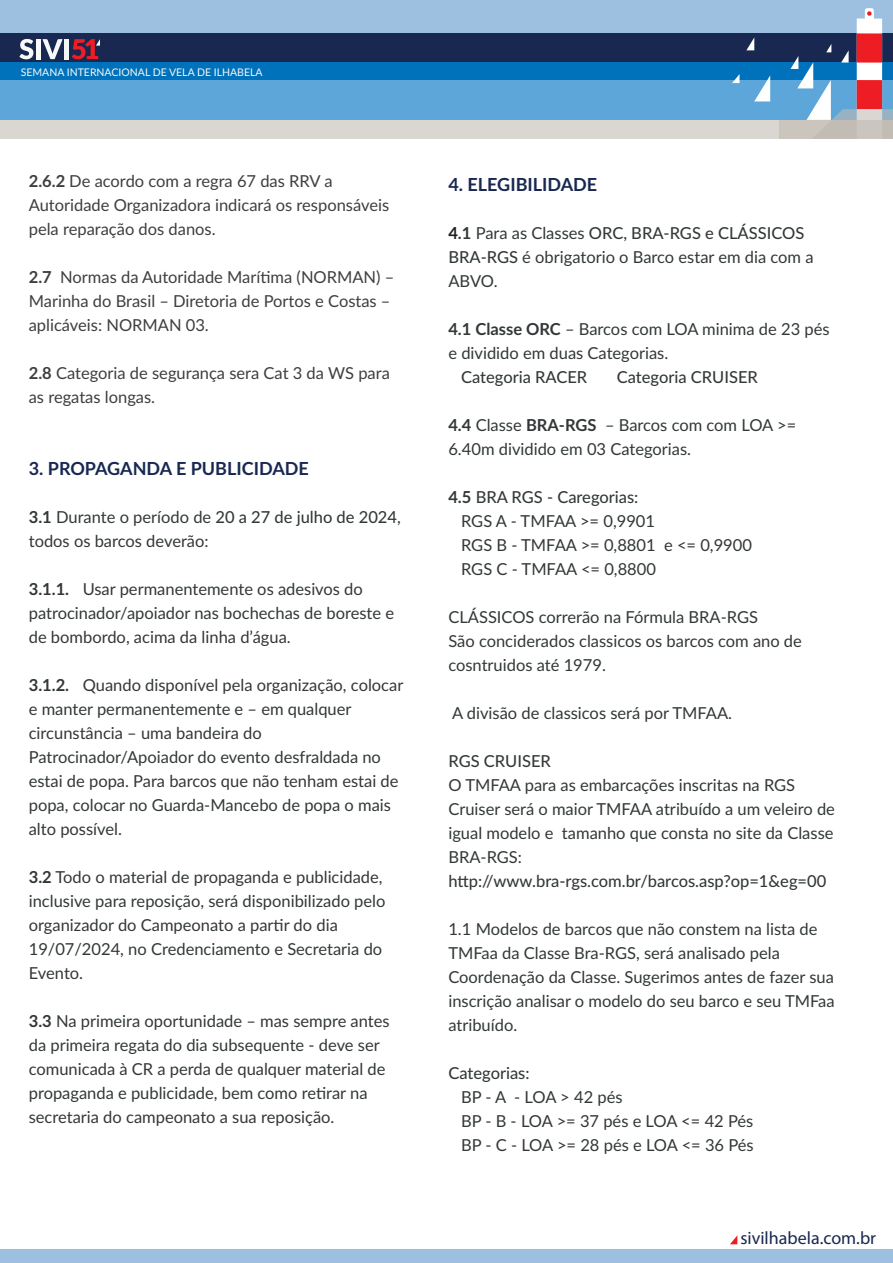
<style>
.page{position:relative;width:893px;height:1263px;background:#fff}
.page>*{position:absolute;margin:0;border:0;box-sizing:border-box;transform-origin:0 0}
.t1{font:700 18px "Lato";color:#182851}
.t2{font:18px "Myriad Pro";color:#182851}
.t3{font:16.5px/24px "Lato";color:#323738}
.t4{font:16.5px/24px "Lato";color:#3e3e3f}
.t5{font:500 16.5px "Lato";color:#323738}
.t6{font:10.5px "Lato";color:#f7f8f7}
.s1{font-weight:700}
.s2{font-weight:500}
.s3{font-weight:700;color:#231f20}
</style>
<div class="page">
<div style="left:0;top:0;width:893px;height:33px;background:#9dc0e0"></div>
<div style="left:0;top:80px;width:893px;height:40px;background:#5da6da"></div>
<div style="left:865px;top:8px;width:9px;height:16px;background:#fff;border-radius:2px"></div>
<div style="left:0;top:63px;width:893px;height:17px;background:#0072bc"></div>
<div style="left:0;top:33px;width:893px;height:29px;background:#182851"></div>
<div style="left:0;top:120px;width:893px;height:18px;background:#dad6d1"></div>
<svg style="left:790px;top:11px;width:103px;height:128px"></svg>
<svg style="left:746px;top:38px;width:8px;height:12px"></svg>
<svg style="left:754px;top:76px;width:16px;height:25px"></svg>
<svg style="left:732px;top:75px;width:7px;height:8px"></svg>
<svg style="left:19px;top:39px;width:14px;height:20px"></svg>
<div style="left:36px;top:39px;width:5px;height:20px;background:#f9f9fb"></div>
<svg style="left:42px;top:39px;width:21px;height:20px"></svg>
<div style="left:64px;top:39px;width:5px;height:20px;background:#f4f5f6"></div>
<svg style="left:72px;top:39px;width:28px;height:20px"></svg>
<div style="left:0;top:1249px;width:893px;height:14px;background:#9dc0e0"></div>
<svg style="left:730px;top:1236px;width:7px;height:8px"></svg>
<p class="t6" style="left:21px;top:64px;width:243px">SEMANA INTERNACIONAL DE VELA DE ILHABELA</p>
<p class="t4" style="left:29px;top:169px;width:362px"><span class="s1">2.6.2</span> De acordo com a regra 67 das RRV a<br>Autoridade Organizadora indicará os responsáveis pela reparação dos danos.</p>
<p class="t4" style="left:29px;top:265px;width:367px"><span class="s1">2.7</span> Normas da Autoridade Marítima (NORMAN) –<br>Marinha do Brasil – Diretoria de Portos e Costas – aplicáveis: NORMAN 03.</p>
<p class="t4" style="left:29px;top:361px;width:363px"><span class="s1">2.8</span> Categoria de segurança sera Cat 3 da WS para as regatas longas.</p>
<p class="t1" style="left:29px;top:455px;width:282px">3. PROPAGANDA E PUBLICIDADE</p>
<p class="t3" style="left:29px;top:505px;width:374px"><span class="s1">3.1</span> Durante o período de <span class="s2">20 a 27 de julho de 2024</span>, todos os barcos deverão:</p>
<p class="t3" style="left:29px;top:577px;width:367px"><span class="s1">3.1.1.</span> Usar permanentemente os adesivos do patrocinador/apoiador nas bochechas de boreste e de bombordo, acima da linha d’água.</p>
<p class="t3" style="left:29px;top:673px;width:376px"><span class="s1">3.1.2.</span> Quando disponível pela organização, colocar e manter permanentemente e – em qualquer circunstância – uma bandeira do Patrocinador/Apoiador do evento desfraldada no estai de popa. Para barcos que não tenham estai de popa, colocar no Guarda-Mancebo de popa o mais alto possível.</p>
<p class="t3" style="left:29px;top:865px;width:358px"><span class="s1">3.2</span> Todo o material de propaganda e publicidade, inclusive para reposição, será disponibilizado pelo organizador do Campeonato a partir do dia 19/07/2024, no Credenciamento e Secretaria do Evento.</p>
<p class="t3" style="left:29px;top:1009px;width:362px"><span class="s1">3.3</span> Na primeira oportunidade – mas sempre antes da primeira regata do dia subsequente - deve ser comunicada à CR a perda de qualquer material de propaganda e publicidade, bem como retirar na secretaria do campeonato a sua reposição.</p>
<p class="t1" style="left:448px;top:171px;width:150px">4. ELEGIBILIDADE</p>
<p class="t3" style="left:448px;top:220px;width:367px"><span class="s3">4</span><span class="s1">.1</span> Para as Classes <span class="s2">ORC, BRA-RGS e CLÁSSICOS<br>BRA-RGS</span> é obrigatorio o Barco estar em dia com a<br>ABVO.</p>
<p class="t3" style="left:448px;top:316px;width:383px"><span class="s1">4.1 Classe ORC</span> – Barcos com LOA minima de 23 pés e dividido em duas Categorias.</p>
<p class="t5" style="left:461px;top:365px;width:128px">Categoria RACER</p>
<p class="t5" style="left:617px;top:365px;width:143px">Categoria CRUISER</p>
<p class="t3" style="left:448px;top:412px;width:349px"><span class="s1">4.4</span> Classe <span class="s1">BRA-RGS</span> – Barcos com com LOA &gt;=<br>6.40m dividido em 03 Categorias.</p>
<p class="t3" style="left:461px;top:484px;width:292px;text-indent:-13px"><span class="s1">4.5</span> <span class="s2">BRA RGS - Caregorias:<br></span>RGS A - TMFAA &gt;= 0,9901<br>RGS B - TMFAA &gt;= 0,8801 e &lt;= 0,9900<br>RGS C - TMFAA &lt;= 0,8800</p>
<p class="t3" style="left:448px;top:604px;width:355px">CLÁSSICOS correrão na Fórmula BRA-RGS<br>São conciderados classicos os barcos com ano de cosntruidos até 1979.</p>
<p class="t3" style="left:452px;top:700px;width:282px">A divisão de classicos será por TMFAA.</p>
<p class="t5" style="left:448px;top:749px;width:104px">RGS CRUISER</p>
<p class="t3" style="left:448px;top:772px;width:388px">O TMFAA para as embarcações inscritas na RGS Cruiser será o maior TMFAA atribuído a um veleiro de igual modelo e tamanho que consta no site da Classe BRA-RGS:</p>
<p class="t5" style="left:448px;top:869px;width:379px">http://www.bra-rgs.com.br/barcos.asp?op=1&amp;eg=00</p>
<p class="t3" style="left:448px;top:916px;width:388px">1.1 Modelos de barcos que não constem na lista de TMFaa da Classe Bra-RGS, será analisado pela Coordenação da Classe. Sugerimos antes de fazer sua inscrição analisar o modelo do seu barco e seu TMFaa atribuído.</p>
<p class="t5" style="left:448px;top:1061px;width:83px">Categorias:</p>
<p class="t3" style="left:461px;top:1084px;width:294px">BP - A - LOA &gt; 42 pés<br>BP - B - LOA &gt;= 37 pés e LOA &lt;= 42 Pés<br>BP - C - LOA &gt;= 28 pés e LOA &lt;= 36 Pés</p>
<p class="t2" style="left:740px;top:1227px;width:137px">sivilhabela.com.br</p>
</div>
